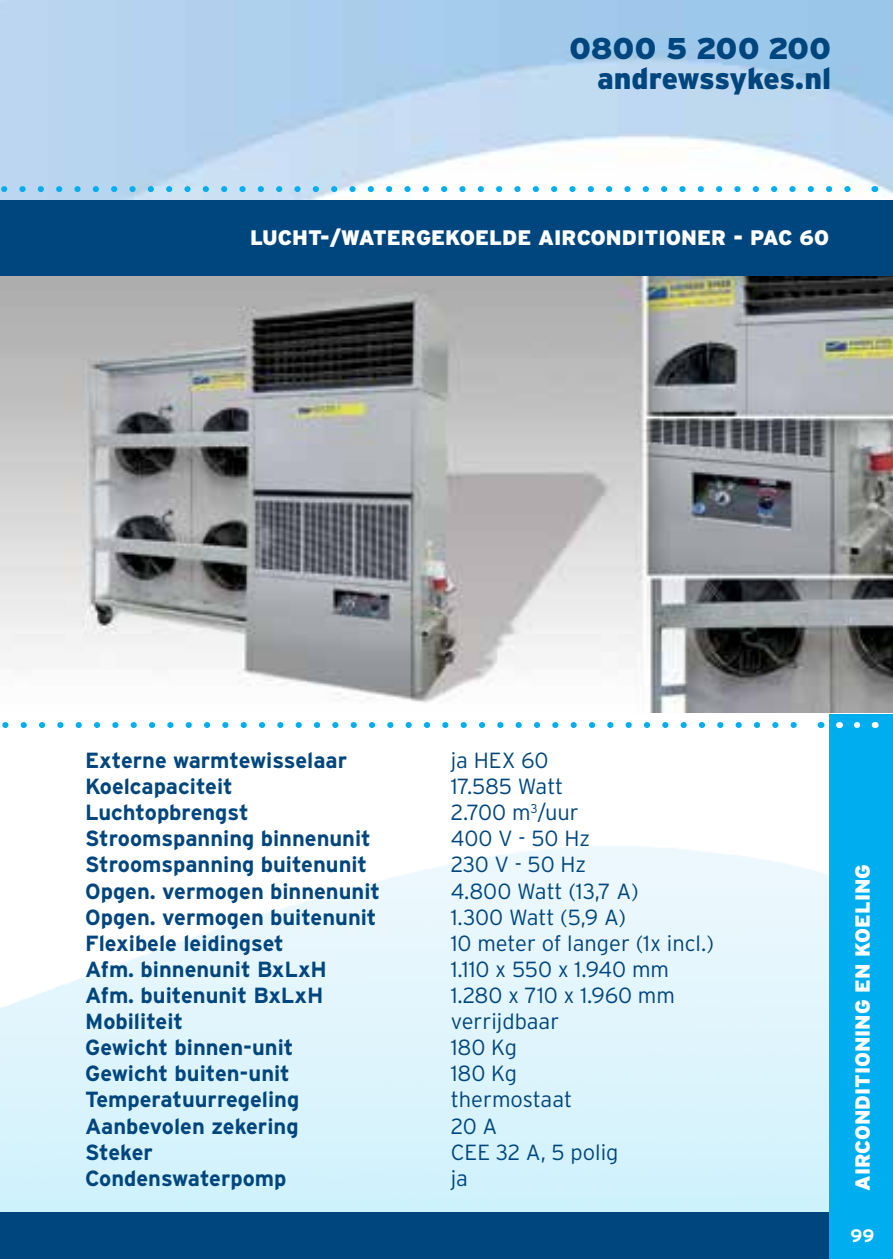
<style>
.page{position:relative;width:893px;height:1259px;background:#fff}
.page>*{position:absolute;margin:0;border:0;box-sizing:border-box;transform-origin:0 0}
.t1{font:900 30px/30px "Interstate";color:#00467e;text-align:right}
.t2{font:700 21.9px "Interstate";color:#00467e}
.t3{font:300 21.9px "Interstate";color:#00467e}
.t4{font:900 21px "Interstate";color:#fff}
.t5{font:900 20.4px "Interstate";color:#fff}
.t6{font:700 18px "Interstate";color:#fff}
</style>
<div class="page">
<img style="left:0;top:0;width:893px;height:200px">
<div style="left:0;top:1212px;width:893px;height:47px;background:#00467e"></div>
<div style="left:829px;top:714px;width:64px;height:545px;background:#00aeef"></div>
<svg style="left:0;top:186px;width:865px;height:6px"></svg>
<svg style="left:857px;top:722px;width:4px;height:6px"></svg>
<svg style="left:2px;top:722px;width:795px;height:6px"></svg>
<div style="left:0;top:200px;width:893px;height:78px;background:#00467e"></div>
<img style="left:0;top:276px;width:893px;height:437px">
<h1 class="t1" style="left:569px;top:33px;width:263px">0800 5 200 200 andrewssykes.nl</h1>
<p class="t4" style="left:250px;top:225px;width:581px">LUCHT-/WATERGEKOELDE AIRCONDITIONER - PAC 60</p>
<p class="t2" style="left:85px;top:748px;width:264px">Externe warmtewisselaar</p>
<p class="t3" style="left:451px;top:748px;width:99px">ja HEX 60</p>
<p class="t2" style="left:85px;top:774px;width:149px">Koelcapaciteit</p>
<p class="t3" style="left:451px;top:774px;width:114px">17.585 Watt</p>
<p class="t2" style="left:85px;top:800px;width:165px">Luchtopbrengst</p>
<p class="t3" style="left:451px;top:800px;width:130px">2.700 m<sup>3</sup>/uur</p>
<p class="t2" style="left:85px;top:826px;width:287px">Stroomspanning binnenunit</p>
<p class="t3" style="left:451px;top:826px;width:141px">400 V - 50 Hz</p>
<p class="t2" style="left:85px;top:852px;width:284px">Stroomspanning buitenunit</p>
<p class="t3" style="left:451px;top:852px;width:137px">230 V - 50 Hz</p>
<p class="t2" style="left:85px;top:878px;width:297px">Opgen. vermogen binnenunit</p>
<p class="t3" style="left:451px;top:878px;width:189px">4.800 Watt (13,7 A)</p>
<p class="t2" style="left:85px;top:904px;width:293px">Opgen. vermogen buitenunit</p>
<p class="t3" style="left:451px;top:904px;width:177px">1.300 Watt (5,9 A)</p>
<p class="t2" style="left:85px;top:931px;width:200px">Flexibele leidingset</p>
<p class="t3" style="left:451px;top:930px;width:265px">10 meter of langer (1x incl.)</p>
<p class="t2" style="left:85px;top:957px;width:243px">Afm. binnenunit BxLxH</p>
<p class="t3" style="left:451px;top:957px;width:220px">1.110 x 550 x 1.940 mm</p>
<p class="t2" style="left:85px;top:983px;width:240px">Afm. buitenunit BxLxH</p>
<p class="t3" style="left:451px;top:983px;width:226px">1.280 x 710 x 1.960 mm</p>
<p class="t2" style="left:85px;top:1009px;width:100px">Mobiliteit</p>
<p class="t3" style="left:451px;top:1009px;width:110px">verrijdbaar</p>
<p class="t2" style="left:85px;top:1035px;width:210px">Gewicht binnen-unit</p>
<p class="t3" style="left:451px;top:1035px;width:68px">180 Kg</p>
<p class="t2" style="left:85px;top:1061px;width:206px">Gewicht buiten-unit</p>
<p class="t3" style="left:451px;top:1061px;width:68px">180 Kg</p>
<p class="t2" style="left:85px;top:1087px;width:216px">Temperatuurregeling</p>
<p class="t3" style="left:451px;top:1087px;width:123px">thermostaat</p>
<p class="t2" style="left:85px;top:1113px;width:215px">Aanbevolen zekering</p>
<p class="t3" style="left:451px;top:1113px;width:48px">20 A</p>
<p class="t2" style="left:85px;top:1139px;width:69px">Steker</p>
<p class="t3" style="left:451px;top:1139px;width:169px">CEE 32 A, 5 polig</p>
<p class="t2" style="left:85px;top:1165px;width:203px">Condenswaterpomp</p>
<p class="t3" style="left:451px;top:1165px;width:19px">ja</p>
<p class="t5" style="left:851px;top:1191px;width:328px;rotate:-90deg">AIRCONDITIONING EN KOELING</p>
<p class="t6" style="left:851px;top:1226px;width:25px">99</p>
</div>
